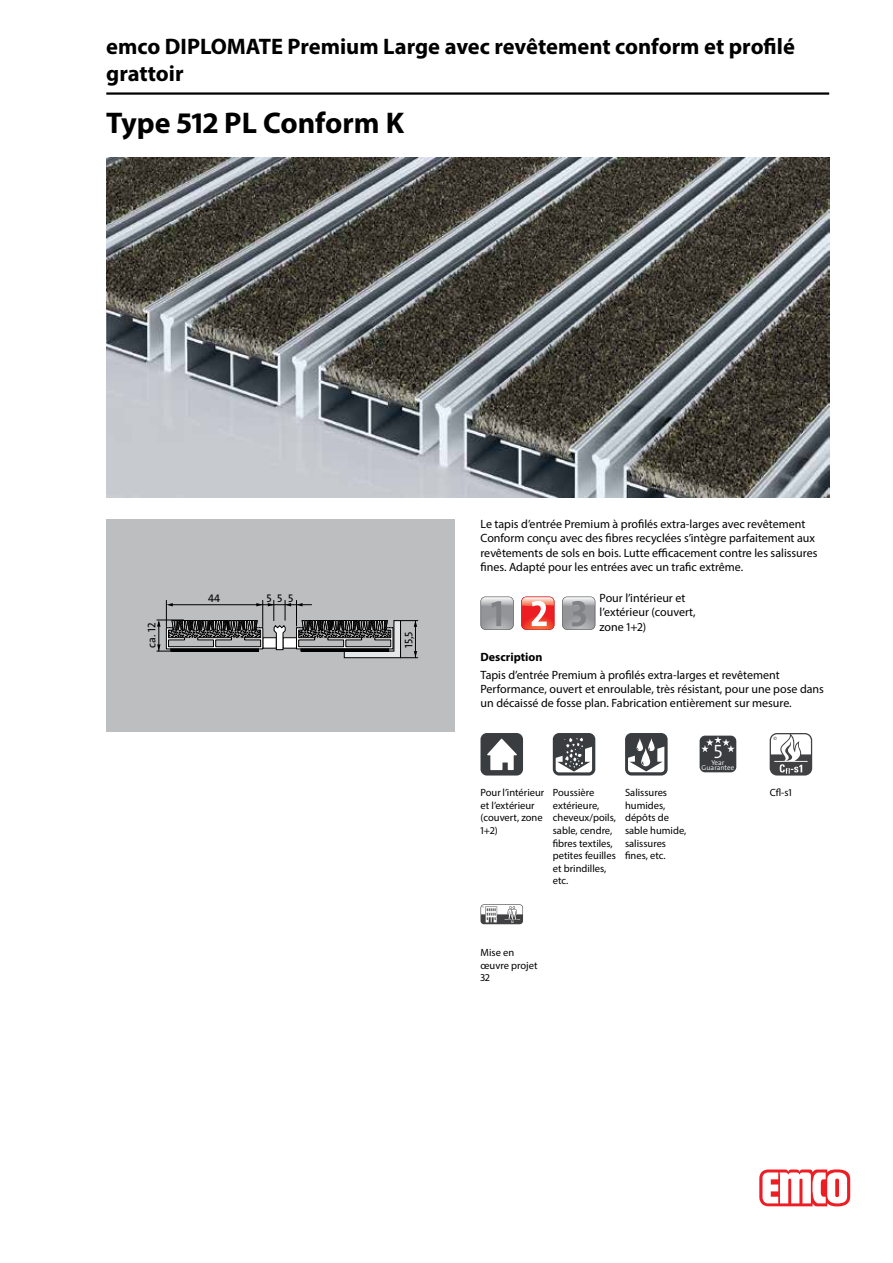
<style>
.page{position:relative;width:893px;height:1263px;background:#fff}
.page>*{position:absolute;margin:0;border:0;box-sizing:border-box;transform-origin:0 0}
.t1{font:700 30px "Myriad Pro";color:#000}
.t2{font:700 22.5px/27px "Myriad Pro";color:#000}
.t3{font:300 19.5px "The Sans Os F";color:#fff}
.t4{font:12px/14.4px "Myriad Pro";color:#000}
.t5{font:700 12px "Myriad Pro";color:#000}
.t6{font:11.1px "The Sans Os F";color:#000}
.t7{font:10.5px/12.6px "Myriad Pro";color:#000}
.t8{font:300 7.05px/5.2px "The Sans Os F";color:#fff;text-align:center}
</style>
<div class="page">
<img style="left:106px;top:157px;width:723px;height:340px">
<hr style="left:106px;top:92px;width:723px;height:3px;background:#000">
<svg style="left:759px;top:1169px;width:91px;height:37px"></svg>
<div style="left:106px;top:519px;width:349px;height:212px;background:#bcbec0"></div>
<svg style="left:157px;top:600px;width:261px;height:58px"></svg>
<svg style="left:521px;top:597px;width:33px;height:33px"></svg>
<svg style="left:562px;top:597px;width:33px;height:33px"></svg>
<svg style="left:480px;top:597px;width:34px;height:33px"></svg>
<div style="left:480px;top:733px;width:43px;height:42px;background:#3a3d40;border-radius:6px"></div>
<svg style="left:487px;top:739px;width:30px;height:31px"></svg>
<svg style="left:553px;top:733px;width:42px;height:42px"></svg>
<svg style="left:556px;top:738px;width:36px;height:34px"></svg>
<div style="left:625px;top:733px;width:43px;height:42px;background:linear-gradient(to right,#3a3d40,#3a3d40);border-radius:6px"></div>
<svg style="left:628px;top:738px;width:36px;height:34px"></svg>
<div style="left:700px;top:736px;width:36px;height:36px;background:#3a3d40;border-radius:5px"></div>
<svg style="left:701px;top:736px;width:34px;height:16px"></svg>
<svg style="left:770px;top:733px;width:42px;height:42px"></svg>
<svg style="left:480px;top:904px;width:43px;height:20px"></svg>
<h2 class="t2" style="left:106px;top:32px;width:690px">emco DIPLOMATE Premium Large avec revêtement conform et profilé grattoir</h2>
<h1 class="t1" style="left:106px;top:103px;width:299px">Type 512 PL Conform K</h1>
<p class="t6" style="left:208px;top:591px;width:14px">44</p>
<p class="t6" style="left:266px;top:591px;width:28px">555</p>
<p class="t6" style="left:145px;top:648px;width:27px;rotate:-90deg">ca. 12</p>
<p class="t6" style="left:402px;top:648px;width:18px;rotate:-90deg">15,5</p>
<p class="t4" style="left:480px;top:516px;width:338px">Le tapis d’entrée Premium à profilés extra-larges avec revêtement Conform conçu avec des fibres recyclées s’intègre parfaitement aux revêtements de sols en bois. Lutte efficacement contre les salissures fines. Adapté pour les entrées avec un trafic extrême.</p>
<p class="t4" style="left:600px;top:590px;width:98px">Pour l’intérieur et l’extérieur (couvert, zone 1+2)</p>
<p class="t5" style="left:480px;top:649px;width:63px">Description</p>
<p class="t4" style="left:480px;top:667px;width:345px">Tapis d’entrée Premium à profilés extra-larges et revêtement<br>Performance, ouvert et enroulable, très résistant, pour une pose dans un décaissé de fosse plan. Fabrication entièrement sur mesure.</p>
<p class="t7" style="left:480px;top:786px;width:65px">Pour l’intérieur et l’extérieur (couvert, zone<br>1+2)</p>
<p class="t7" style="left:553px;top:786px;width:65px">Poussière extérieure, cheveux/poils, sable, cendre, fibres textiles, petites feuilles et brindilles, etc.</p>
<p class="t7" style="left:625px;top:786px;width:63px">Salissures humides, dépôts de sable humide, salissures fines, etc.</p>
<h3 class="t3" style="left:713px;top:739px;width:10px">5</h3>
<p class="t8" style="left:702px;top:759px;width:34px">Year<br>Guarantee</p>
<p class="t7" style="left:480px;top:946px;width:59px">Mise en œuvre projet<br>32</p>
<p class="t7" style="left:770px;top:786px;width:24px">Cfl-s1</p>
</div>
